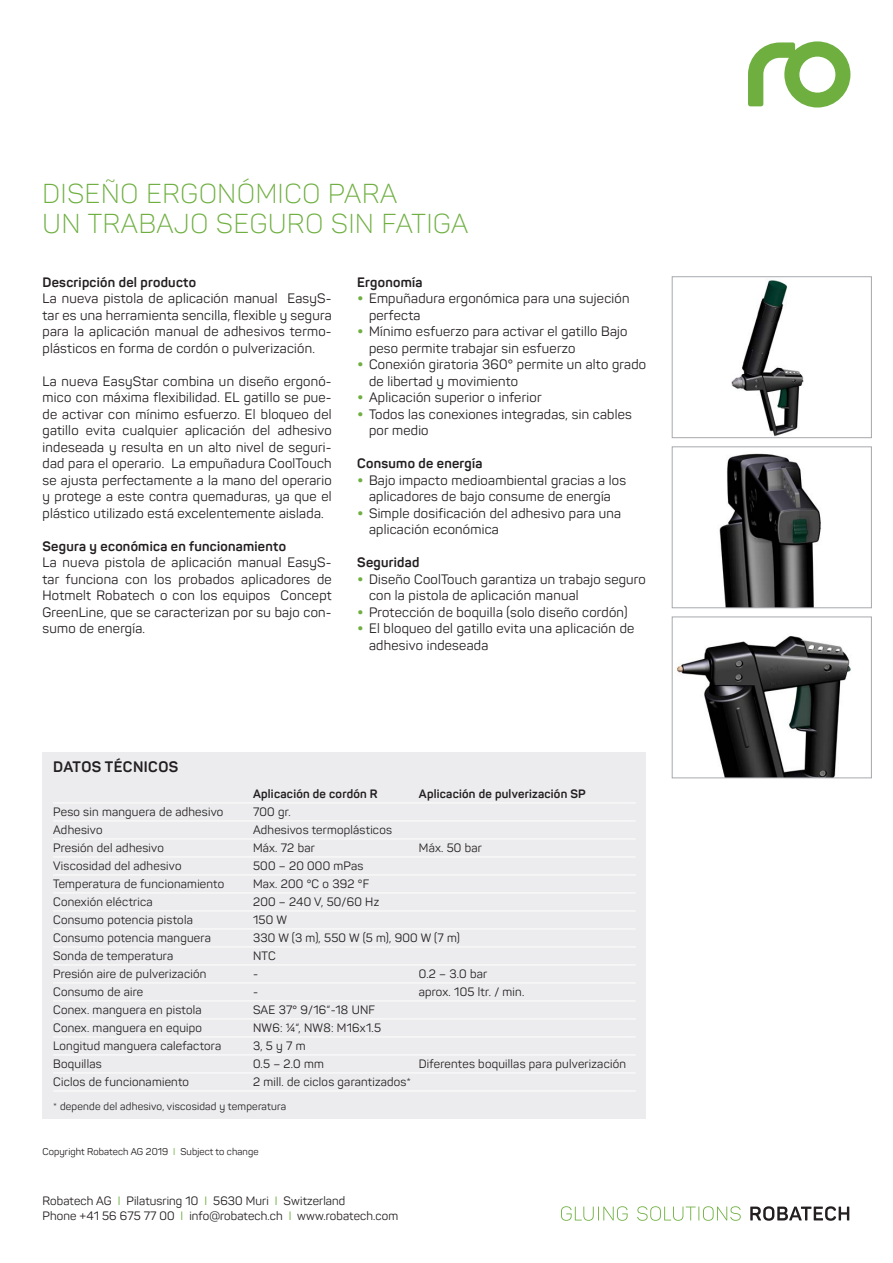
<style>
.page{position:relative;width:893px;height:1263px;background:#fff}
.page>*{position:absolute;margin:0;border:0;box-sizing:border-box;transform-origin:0 0}
.haupttitel_rueckseit{font:300 27px/30px "Panton";letter-spacing:.03em;color:#6eaf40}
.tabelle_titel_tabula{font:700 15px "Panton";letter-spacing:.03em;color:#231f20}
.fliesstext{font:13.5px/16.5px "Panton";letter-spacing:.02em;color:#231f20;text-align:justify}
.aufzaehlungen_mit_bu{font:13.5px/16.5px "Panton";letter-spacing:.02em;color:#231f20}
.zwischentitel{font:700 13.5px "Panton";letter-spacing:.02em;color:#231f20}
.tabelle_grundtext_ta{font:12px "Panton";letter-spacing:.02em;color:#231f20}
.footer_adresszeile{font:12px "Panton";letter-spacing:.01em;color:#231f20}
.tabelle_kopfzeile_ta{font:700 12px "Panton";letter-spacing:.02em;color:#231f20}
.tabelle_fusszeile_ta{font:10.5px "Panton";letter-spacing:.02em;color:#231f20}
.copyright{font:9.75px "Panton";letter-spacing:.01em;color:#231f20}
.s1{font-weight:700;font-size:18px;color:#6eaf40}
.s2{color:#6eaf40}
</style>
<div class="page">
<svg style="left:748px;top:41px;width:102px;height:67px"></svg>
<svg style="left:750px;top:1206px;width:99px;height:15px"></svg>
<svg style="left:561px;top:1206px;width:180px;height:15px"></svg>
<div style="left:43px;top:752px;width:603px;height:366px;background:#ececee"></div>
<hr style="left:53px;top:803px;width:583px;height:1px;background:#fff">
<hr style="left:53px;top:821px;width:583px;height:1px;background:#fff">
<hr style="left:53px;top:839px;width:583px;height:1px;background:#fff">
<hr style="left:53px;top:857px;width:583px;height:1px;background:#fff">
<hr style="left:53px;top:875px;width:583px;height:1px;background:#fff">
<hr style="left:53px;top:893px;width:583px;height:1px;background:#fff">
<hr style="left:53px;top:911px;width:583px;height:1px;background:#fff">
<hr style="left:53px;top:929px;width:583px;height:1px;background:#fff">
<hr style="left:53px;top:947px;width:583px;height:1px;background:#fff">
<hr style="left:53px;top:965px;width:583px;height:1px;background:#fff">
<hr style="left:53px;top:983px;width:583px;height:1px;background:#fff">
<hr style="left:53px;top:1001px;width:583px;height:1px;background:#fff">
<hr style="left:53px;top:1019px;width:583px;height:1px;background:#fff">
<hr style="left:53px;top:1037px;width:583px;height:1px;background:#fff">
<hr style="left:53px;top:1055px;width:583px;height:1px;background:#fff">
<hr style="left:53px;top:1073px;width:583px;height:1px;background:#fff">
<hr style="left:53px;top:1091px;width:583px;height:1px;background:#fff">
<img style="left:719px;top:453px;width:102px;height:153px">
<div style="left:672px;top:446px;width:200px;height:162px;border:1px solid #a8a9ad"></div>
<img style="left:731px;top:280px;width:73px;height:156px">
<div style="left:672px;top:276px;width:200px;height:162px;border:1px solid #a8a9ad"></div>
<img style="left:676px;top:636px;width:175px;height:140px">
<div style="left:672px;top:617px;width:200px;height:161px;border:1px solid #a8a9ad"></div>
<p class="haupttitel_rueckseit" style="left:43px;top:178px;width:427px">DISEÑO ERGONÓMICO PARA<br>UN TRABAJO SEGURO SIN FATIGA</p>
<p class="zwischentitel" style="left:43px;top:273px;width:155px">Descripción del producto</p>
<p class="fliesstext" style="left:43px;top:290px;width:291px">La nueva pistola de aplicación manual EasyS&shy;tar es una herramienta sencilla, flexible y segura para la aplicación manual de adhesivos termo&shy;plásticos en forma de cordón o pulverización.</p>
<p class="fliesstext" style="left:43px;top:373px;width:291px">La nueva EasyStar combina un diseño ergonó&shy;mico con máxima flexibilidad. EL gatillo se pue&shy;de activar con mínimo esfuerzo. El bloqueo del gatillo evita cualquier aplicación del adhesivo indeseada y resulta en un alto nivel de seguri&shy;dad para el operario. La empuñadura CoolTouch se ajusta perfectamente a la mano del operario y protege a este contra quemaduras, ya que el plástico utilizado está excelentemente aislada.</p>
<p class="zwischentitel" style="left:43px;top:537px;width:245px">Segura y económica en funcionamiento</p>
<p class="fliesstext" style="left:43px;top:554px;width:291px">La nueva pistola de aplicación manual EasyS&shy;tar funciona con los probados aplicadores de Hotmelt Robatech o con los equipos Concept GreenLine, que se caracterizan por su bajo con&shy;sumo de energía.</p>
<p class="zwischentitel" style="left:357px;top:273px;width:67px">Ergonomía</p>
<p class="aufzaehlungen_mit_bu" style="left:369px;top:290px;width:262px;text-indent:-12px"><span class="s1">•</span> Empuñadura ergonómica para una sujeción perfecta</p>
<p class="aufzaehlungen_mit_bu" style="left:369px;top:323px;width:260px;text-indent:-12px"><span class="s1">•</span> Mínimo esfuerzo para activar el gatillo Bajo peso permite trabajar sin esfuerzo</p>
<p class="aufzaehlungen_mit_bu" style="left:369px;top:356px;width:279px;text-indent:-12px"><span class="s1">•</span> Conexión giratoria 360° permite un alto grado de libertad y movimiento</p>
<p class="aufzaehlungen_mit_bu" style="left:357px;top:389px;width:186px"><span class="s1">•</span> Aplicación superior o inferior</p>
<p class="aufzaehlungen_mit_bu" style="left:369px;top:406px;width:264px;text-indent:-12px"><span class="s1">•</span> Todos las conexiones integradas, sin cables por medio</p>
<p class="zwischentitel" style="left:357px;top:455px;width:127px">Consumo de energía</p>
<p class="aufzaehlungen_mit_bu" style="left:357px;top:472px;width:270px;text-align:center"><span class="s1">•</span> Bajo impacto medioambiental gracias a los aplicadores de bajo consume de energía</p>
<p class="aufzaehlungen_mit_bu" style="left:369px;top:505px;width:254px;text-indent:-12px"><span class="s1">•</span> Simple dosificación del adhesivo para una aplicación económica</p>
<p class="zwischentitel" style="left:357px;top:554px;width:64px">Seguridad</p>
<p class="aufzaehlungen_mit_bu" style="left:369px;top:571px;width:278px;text-indent:-12px"><span class="s1">•</span> Diseño CoolTouch garantiza un trabajo seguro con la pistola de aplicación manual</p>
<p class="aufzaehlungen_mit_bu" style="left:357px;top:604px;width:272px"><span class="s1">•</span> Protección de boquilla (solo diseño cordón)</p>
<p class="aufzaehlungen_mit_bu" style="left:369px;top:620px;width:267px;text-indent:-12px"><span class="s1">•</span> El bloqueo del gatillo evita una aplicación de adhesivo indeseada</p>
<p class="tabelle_titel_tabula" style="left:53px;top:757px;width:127px">DATOS TÉCNICOS</p>
<p class="tabelle_kopfzeile_ta" style="left:253px;top:787px;width:126px">Aplicación de cordón R</p>
<p class="tabelle_kopfzeile_ta" style="left:419px;top:787px;width:169px">Aplicación de pulverización SP</p>
<p class="tabelle_grundtext_ta" style="left:53px;top:805px;width:172px">Peso sin manguera de adhesivo</p>
<p class="tabelle_grundtext_ta" style="left:253px;top:805px;width:39px">700 gr.</p>
<p class="tabelle_grundtext_ta" style="left:53px;top:823px;width:51px">Adhesivo</p>
<p class="tabelle_grundtext_ta" style="left:253px;top:823px;width:141px">Adhesivos termoplásticos</p>
<p class="tabelle_grundtext_ta" style="left:53px;top:841px;width:112px">Presión del adhesivo</p>
<p class="tabelle_grundtext_ta" style="left:253px;top:841px;width:63px">Máx. 72 bar</p>
<p class="tabelle_grundtext_ta" style="left:419px;top:841px;width:65px">Máx. 50 bar</p>
<p class="tabelle_grundtext_ta" style="left:53px;top:859px;width:130px">Viscosidad del adhesivo</p>
<p class="tabelle_grundtext_ta" style="left:253px;top:859px;width:112px">500 – 20 000 mPas</p>
<p class="tabelle_grundtext_ta" style="left:53px;top:877px;width:173px">Temperatura de funcionamiento</p>
<p class="tabelle_grundtext_ta" style="left:253px;top:877px;width:118px">Max. 200 °C o 392 °F</p>
<p class="tabelle_grundtext_ta" style="left:53px;top:895px;width:101px">Conexión eléctrica</p>
<p class="tabelle_grundtext_ta" style="left:253px;top:895px;width:128px">200 – 240 V, 50/60 Hz</p>
<p class="tabelle_grundtext_ta" style="left:53px;top:913px;width:141px">Consumo potencia pistola</p>
<p class="tabelle_grundtext_ta" style="left:253px;top:913px;width:35px">150 W</p>
<p class="tabelle_grundtext_ta" style="left:53px;top:931px;width:159px">Consumo potencia manguera</p>
<p class="tabelle_grundtext_ta" style="left:253px;top:931px;width:208px">330 W (3 m), 550 W (5 m), 900 W (7 m)</p>
<p class="tabelle_grundtext_ta" style="left:53px;top:949px;width:122px">Sonda de temperatura</p>
<p class="tabelle_grundtext_ta" style="left:253px;top:949px;width:24px">NTC</p>
<p class="tabelle_grundtext_ta" style="left:53px;top:967px;width:155px">Presión aire de pulverización</p>
<p class="tabelle_grundtext_ta" style="left:253px;top:967px;width:7px">-</p>
<p class="tabelle_grundtext_ta" style="left:419px;top:967px;width:70px">0.2 – 3.0 bar</p>
<p class="tabelle_grundtext_ta" style="left:53px;top:985px;width:92px">Consumo de aire</p>
<p class="tabelle_grundtext_ta" style="left:253px;top:985px;width:7px">-</p>
<p class="tabelle_grundtext_ta" style="left:419px;top:985px;width:107px">aprox. 105 ltr. / min.</p>
<p class="tabelle_grundtext_ta" style="left:53px;top:1003px;width:150px">Conex. manguera en pistola</p>
<p class="tabelle_grundtext_ta" style="left:253px;top:1003px;width:124px">SAE 37° 9/16“-18 UNF</p>
<p class="tabelle_grundtext_ta" style="left:53px;top:1021px;width:150px">Conex. manguera en equipo</p>
<p class="tabelle_grundtext_ta" style="left:253px;top:1021px;width:130px">NW6: ¼“, NW8: M16x1.5</p>
<p class="tabelle_grundtext_ta" style="left:53px;top:1039px;width:170px">Longitud manguera calefactora</p>
<p class="tabelle_grundtext_ta" style="left:253px;top:1039px;width:54px">3, 5 y 7 m</p>
<p class="tabelle_grundtext_ta" style="left:53px;top:1057px;width:50px">Boquillas</p>
<p class="tabelle_grundtext_ta" style="left:253px;top:1057px;width:72px">0.5 – 2.0 mm</p>
<p class="tabelle_grundtext_ta" style="left:419px;top:1057px;width:209px">Diferentes boquillas para pulverización</p>
<p class="tabelle_grundtext_ta" style="left:53px;top:1075px;width:137px">Ciclos de funcionamiento</p>
<p class="tabelle_grundtext_ta" style="left:253px;top:1075px;width:160px">2 mill. de ciclos garantizados*</p>
<p class="tabelle_fusszeile_ta" style="left:53px;top:1100px;width:234px">* depende del adhesivo, viscosidad y temperatura</p>
<p class="copyright" style="left:43px;top:1146px;width:218px">Copyright Robatech AG 2019 <span class="s2">I</span> Subject to change</p>
<p class="footer_adresszeile" style="left:43px;top:1194px;width:304px">Robatech AG <span class="s2">I</span> Pilatusring 10 <span class="s2">I</span> 5630 Muri <span class="s2">I</span> Switzerland</p>
<p class="footer_adresszeile" style="left:43px;top:1209px;width:357px">Phone +41 56 675 77 00 <span class="s2">I</span> info@robatech.ch <span class="s2">I</span> www.robatech.com</p>
</div>
